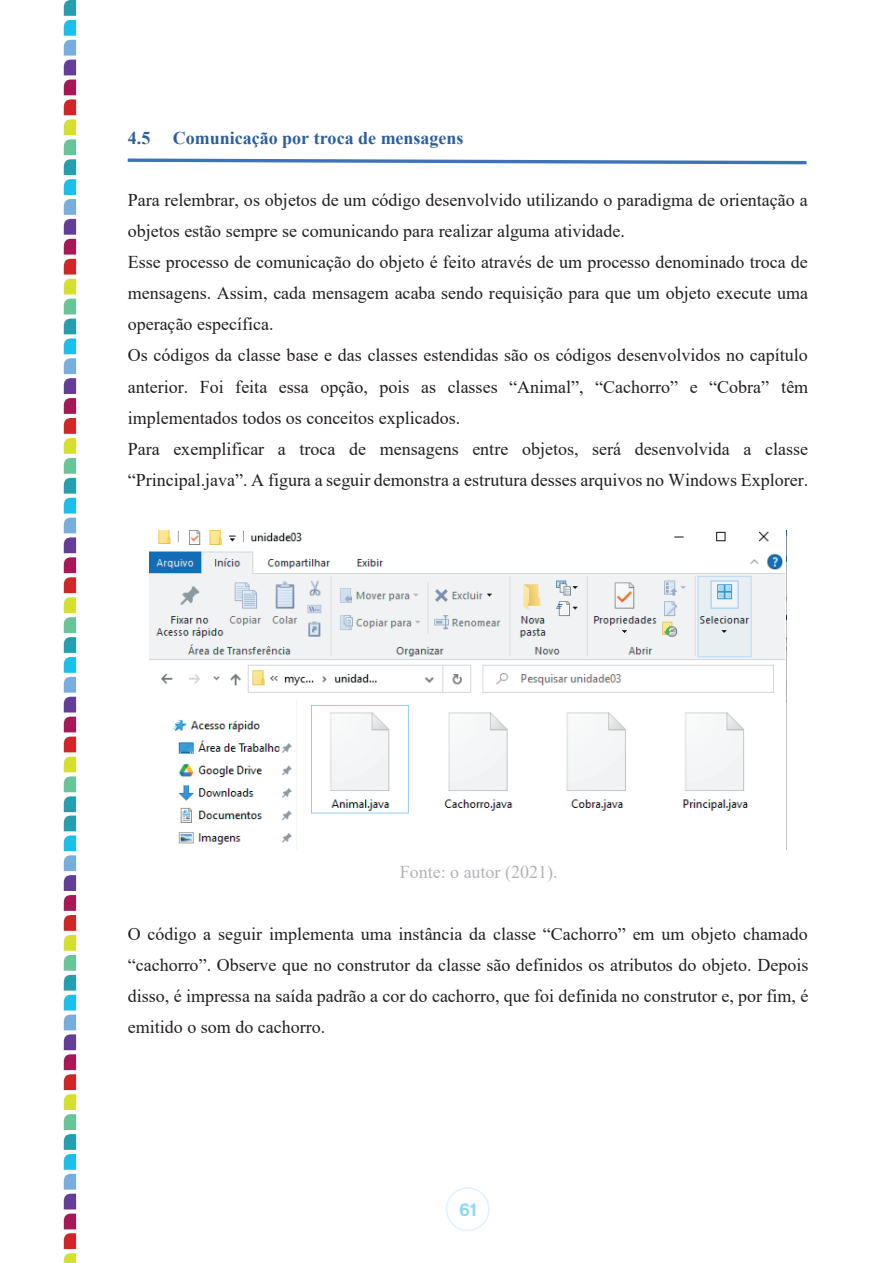
<style>
.page{position:relative;width:893px;height:1263px;background:#fff}
.page>*{position:absolute;margin:0;border:0;box-sizing:border-box;transform-origin:0 0}
.t1{font:700 18.3px "Harabara Mais Bold Harabara Mais";color:#8dd7f7}
.t2{font:18px/31px "Times New Roman";color:#231f20}
.t3{font:700 18px "Times New Roman";color:#2c5e9d}
.t4{font:18px "Times New Roman";color:#b2b3b7}
</style>
<div class="page">
<svg style="left:64px;top:0;width:12px;height:1263px"></svg>
<svg style="left:446px;top:1187px;width:44px;height:44px"></svg>
<img style="left:149px;top:531px;width:638px;height:318px">
<svg style="left:127px;top:158px;width:680px;height:7px"></svg>
<p class="t3" style="left:128px;top:125px;width:24px">4.5</p>
<p class="t3" style="left:173px;top:125px;width:292px">Comunicação por troca de mensagens</p>
<p class="t2" style="left:128px;top:184px;width:682px">Para relembrar, os objetos de um código desenvolvido utilizando o paradigma de orientação a objetos estão sempre se comunicando para realizar alguma atividade.<br>Esse processo de comunicação do objeto é feito através de um processo denominado troca de mensagens. Assim, cada mensagem acaba sendo requisição para que um objeto execute uma operação específica.<br>Os códigos da classe base e das classes estendidas são os códigos desenvolvidos no capítulo anterior. Foi feita essa opção, pois as classes “Animal”, “Cachorro” e “Cobra” têm implementados todos os conceitos explicados.<br>Para exemplificar a troca de mensagens entre objetos, será desenvolvida a classe “Principal.java”. A figura a seguir demonstra a estrutura desses arquivos no Windows Explorer.</p>
<p class="t4" style="left:400px;top:859px;width:159px">Fonte: o autor (2021).</p>
<p class="t2" style="left:128px;top:918px;width:682px;text-align:justify">O código a seguir implementa uma instância da classe “Cachorro” em um objeto chamado “cachorro”. Observe que no construtor da classe são definidos os atributos do objeto. Depois disso, é impressa na saída padrão a cor do cachorro, que foi definida no construtor e, por fim, é emitido o som do cachorro.</p>
<p class="t1" style="left:459px;top:1199px;width:18px">61</p>
</div>
